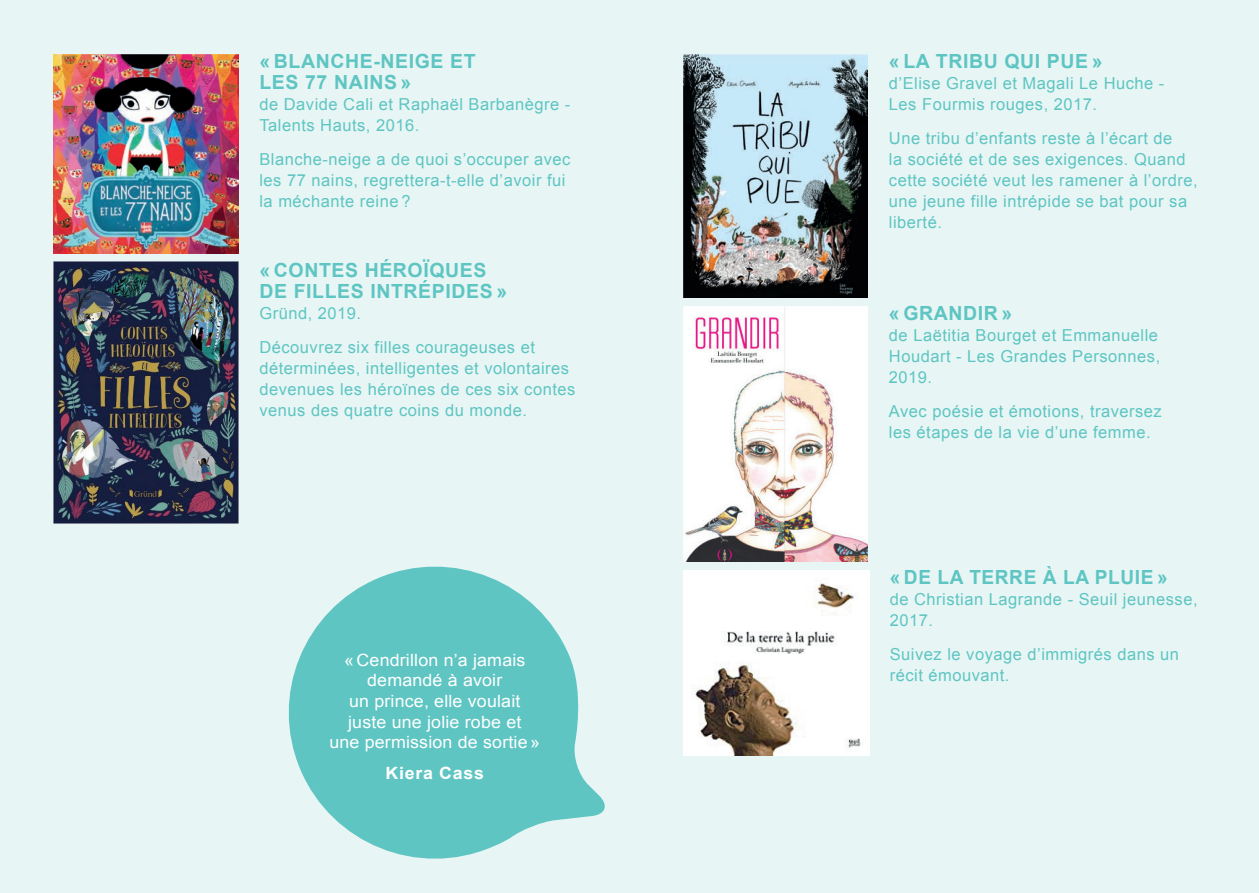
<style>
.page{position:relative;width:1259px;height:893px;background:#e7f6f5}
.page>*{position:absolute;margin:0;border:0;box-sizing:border-box;transform-origin:0 0}
.t1{font:700 19.5px/21px "Arial";letter-spacing:.03em;color:#5ec5c2}
.t2{font:16.95px/20.5px "Arial";letter-spacing:.01em;color:#fff;text-align:center;scale:1.05 1}
.t3{font:700 16.95px "Arial";letter-spacing:.04em;color:#fff;scale:1.05 1}
.t4{font:16.5px/21px "Arial";letter-spacing:.03em;color:#5ec5c2}
</style>
<div class="page">
<svg style="left:288px;top:566px;width:317px;height:293px;fill:#5ec5c2"></svg>
<img style="left:53px;top:54px;width:185px;height:200px">
<img style="left:53px;top:262px;width:186px;height:261px">
<img style="left:683px;top:54px;width:185px;height:243px">
<img style="left:683px;top:306px;width:185px;height:255px">
<img style="left:683px;top:570px;width:186px;height:186px">
<p class="t1" style="left:259px;top:52px;width:218px">« BLANCHE-NEIGE ET<br>LES 77 NAINS »</p>
<p class="t4" style="left:259px;top:94px;width:312px">de Davide Cali et Raphaël Barbanègre -<br>Talents Hauts, 2016.</p>
<p class="t4" style="left:259px;top:149px;width:312px">Blanche-neige a de quoi s’occuper avec les 77 nains, regrettera-t-elle d’avoir fui la méchante reine ?</p>
<p class="t1" style="left:259px;top:260px;width:249px">« CONTES HÉROÏQUES<br>DE FILLES INTRÉPIDES »</p>
<p class="t4" style="left:259px;top:296px;width:277px;line-height:33.8px">Gründ, 2019.<br>Découvrez six filles courageuses et</p>
<p class="t4" style="left:259px;top:358px;width:317px">déterminées, intelligentes et volontaires devenues les héroïnes de ces six contes venus des quatre coins du monde.</p>
<p class="t2" style="left:329px;top:650px;width:202px">« Cendrillon n’a jamais demandé à avoir<br>un prince, elle voulait juste une jolie robe et<br>une permission de sortie »</p>
<p class="t3" style="left:385px;top:762px;width:95px">Kiera Cass</p>
<p class="t1" style="left:889px;top:52px;width:215px">« LA TRIBU QUI PUE »</p>
<p class="t4" style="left:889px;top:73px;width:277px">d’Elise Gravel et Magali Le Huche -<br>Les Fourmis rouges, 2017.</p>
<p class="t4" style="left:889px;top:128px;width:310px">Une tribu d’enfants reste à l’écart de<br>la société et de ses exigences. Quand cette société veut les ramener à l’ordre, une jeune fille intrépide se bat pour sa liberté.</p>
<p class="t1" style="left:889px;top:304px;width:125px">« GRANDIR »</p>
<p class="t4" style="left:889px;top:325px;width:273px">de Laëtitia Bourget et Emmanuelle<br>Houdart - Les Grandes Personnes,<br>2019.</p>
<p class="t4" style="left:889px;top:401px;width:274px">Avec poésie et émotions, traversez les étapes de la vie d’une femme.</p>
<p class="t1" style="left:890px;top:568px;width:279px">« DE LA TERRE À LA PLUIE »</p>
<p class="t4" style="left:890px;top:589px;width:309px">de Christian Lagrande - Seuil jeunesse,<br>2017.</p>
<p class="t4" style="left:890px;top:644px;width:291px">Suivez le voyage d’immigrés dans un récit émouvant.</p>
</div>
